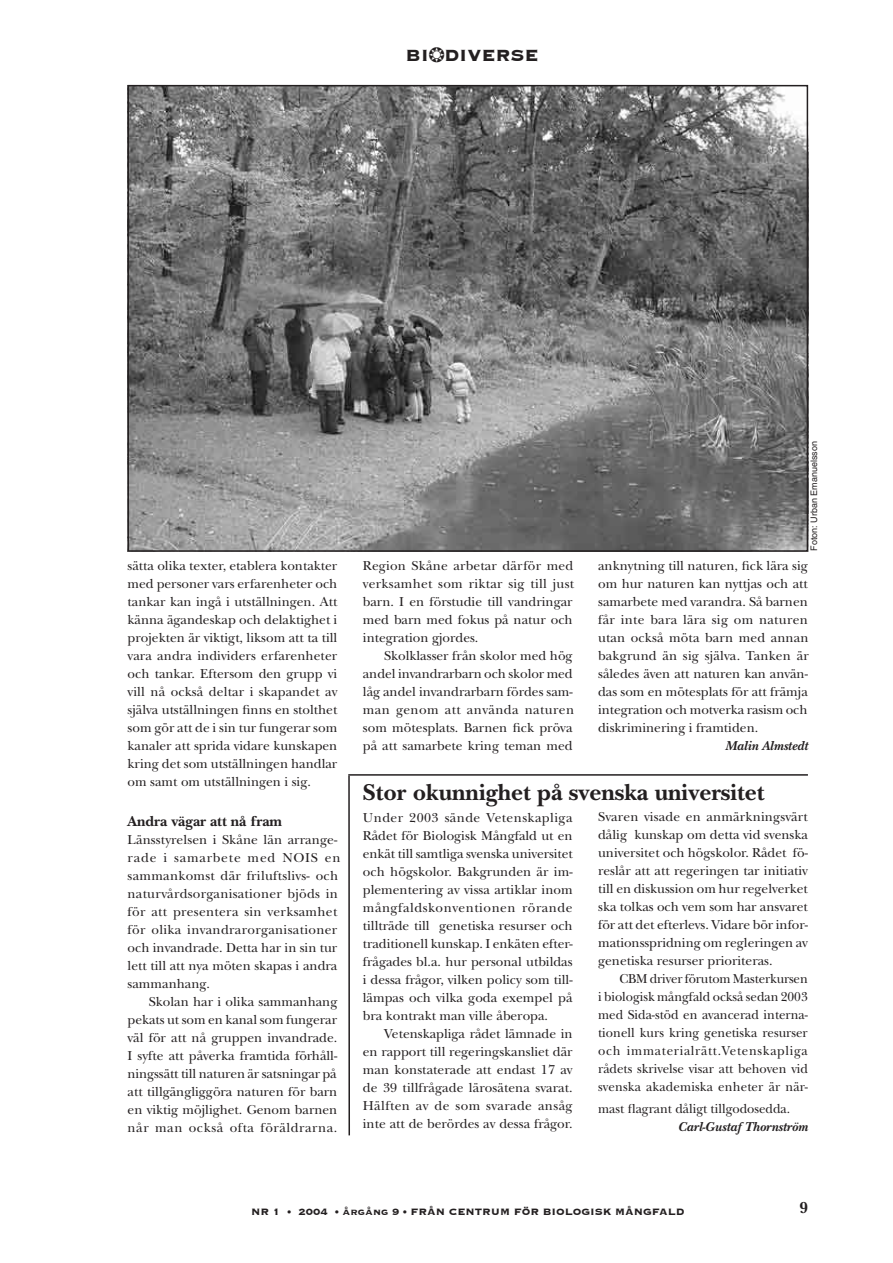
<style>
.page{position:relative;width:893px;height:1263px;background:#fff}
.page>*{position:absolute;margin:0;border:0;box-sizing:border-box;transform-origin:0 0}
.t1{font:700 24px "New Baskerville";color:#231f20}
.t2{font:700 21px "Copperplate";color:#231f20}
.t3{font:700 16.5px "New Baskerville";color:#231f20}
.t4{font:700 15px "New Baskerville";color:#231f20}
.t5{font:13.5px/18px "New Baskerville";color:#231f20;text-align:justify}
.t6{font:13.5px/18px "New Baskerville";color:#231f20;text-align:justify;scale:.96 1}
.t7{font:13.5px/18px "New Baskerville";letter-spacing:.02em;color:#231f20}
.t8{font:italic 700 13.5px "New Baskerville";color:#231f20}
.t9{font:700 12px "Copperplate";color:#231f20}
.t10{font:9px "Helvetica";color:#231f20}
.s1{color:#fff}
</style>
<div class="page">
<img style="left:130px;top:88px;width:675px;height:461px">
<div style="left:127px;top:85px;width:681px;height:467px;border:2px solid #231f20"></div>
<hr style="left:348px;top:776px;width:2px;height:359px;background:#231f20">
<hr style="left:348px;top:774px;width:460px;height:2px;background:#231f20">
<h2 class="t2" style="left:405px;top:42px;width:135px">BI❂<span class="s1">O</span>DIVERSE</h2>
<p class="t5" style="left:128px;top:556px;width:211px">sätta olika texter, etablera kontakter med personer vars erfarenheter och tankar kan ingå i utställningen. Att känna ägandeskap och delaktighet i projekten är viktigt, liksom att ta till vara andra individers erfarenheter och tankar. Eftersom den grupp vi vill nå också deltar i skapandet av själva utställningen finns en stolthet som gör att de i sin tur fungerar som kanaler att sprida vidare kunskapen kring det som utställningen handlar om samt om utställningen i sig.</p>
<p class="t4" style="left:128px;top:813px;width:156px">Andra vägar att nå fram</p>
<p class="t7" style="left:128px;top:831px;width:214px">Länsstyrelsen i Skåne län arrange&shy;rade i samarbete med NOIS en sammankomst där friluftslivs- och naturvårdsorganisationer bjöds in för att presentera sin verksamhet för olika invandrarorganisationer och invandrade. Detta har in sin tur lett till att nya möten skapas i andra sammanhang.</p>
<p class="t5" style="left:128px;top:993px;width:211px;text-indent:21px">Skolan har i olika sammanhang pekats ut som en kanal som fungerar väl för att nå gruppen invandrade.<br>I syfte att påverka framtida förhåll&shy;ningssätt till naturen är satsningar på att tillgängliggöra naturen för barn en viktig möjlighet. Genom barnen når man också ofta föräldrarna.</p>
<p class="t5" style="left:363px;top:556px;width:213px">Region Skåne arbetar därför med verksamhet som riktar sig till just barn. I en förstudie till vandringar med barn med fokus på natur och integration gjordes.</p>
<p class="t5" style="left:363px;top:646px;width:213px;text-align:left;text-indent:21px">Skolklasser från skolor med hög andel invandrarbarn och skolor med låg andel invandrarbarn fördes sam&shy;man genom att använda naturen som mötesplats. Barnen fick pröva på att samarbete kring teman med</p>
<p class="t10" style="left:809px;top:551px;width:111px;rotate:-90deg">Foton: Urban Emanuelsson</p>
<p class="t5" style="left:598px;top:556px;width:212px">anknytning till naturen, fick lära sig om hur naturen kan nyttjas och att samarbete med varandra. Så barnen får inte bara lära sig om naturen utan också möta barn med annan bakgrund än sig själva. Tanken är således även att naturen kan använ&shy;das som en mötesplats för att främja integration och motverka rasism och diskriminering i framtiden.</p>
<p class="t8" style="left:725px;top:738px;width:84px">Malin Almstedt</p>
<h1 class="t1" style="left:363px;top:778px;width:403px">Stor okunnighet på svenska universitet</h1>
<p class="t5" style="left:363px;top:809px;width:211px">Under 2003 sände Vetenskapliga Rådet för Biologisk Mångfald ut en enkät till samtliga svenska universitet och högskolor. Bakgrunden är im&shy;plementering av vissa artiklar inom mångfaldskonventionen rörande tillträde till genetiska resurser och traditionell kunskap. I enkäten efter&shy;frågades bl.a. hur personal utbildas i dessa frågor, vilken policy som till&shy;lämpas och vilka goda exempel på bra kontrakt man ville åberopa.</p>
<p class="t5" style="left:363px;top:1025px;width:211px;text-indent:21px">Vetenskapliga rådet lämnade in en rapport till regeringskansliet där man konstaterade att endast 17 av de 39 tillfrågade lärosätena svarat.<br>Hälften av de som svarade ansåg inte att de berördes av dessa frågor.</p>
<p class="t5" style="left:598px;top:808px;width:211px">Svaren visade en anmärkningsvärt dålig kunskap om detta vid svenska universitet och högskolor. Rådet fö&shy;reslår att att regeringen tar initiativ till en diskussion om hur regelverket ska tolkas och vem som har ansvaret för att det efterlevs. Vidare bör infor&shy;mationsspridning om regleringen av genetiska resurser prioriteras.</p>
<p class="t6" style="left:598px;top:970px;width:220px;text-indent:21px">CBM driver förutom Masterkursen i biologisk mångfald också sedan 2003 med Sida-stöd en avancerad interna&shy;tionell kurs kring genetiska resurser och immaterialrätt.Vetenskapliga rådets skrivelse visar att behoven vid svenska akademiska enheter är när-</p>
<p class="t6" style="left:598px;top:1099px;width:202px">mast flagrant dåligt tillgodosedda.</p>
<p class="t8" style="left:678px;top:1119px;width:131px">Carl-Gustaf Thornström</p>
<p class="t9" style="left:251px;top:1204px;width:435px">NR 1 • 2004 • årgång 9 • FRÅN CENTRUM FÖR BIOLOGISK MÅNGFALD</p>
<p class="t3" style="left:799px;top:1198px;width:10px">9</p>
</div>
